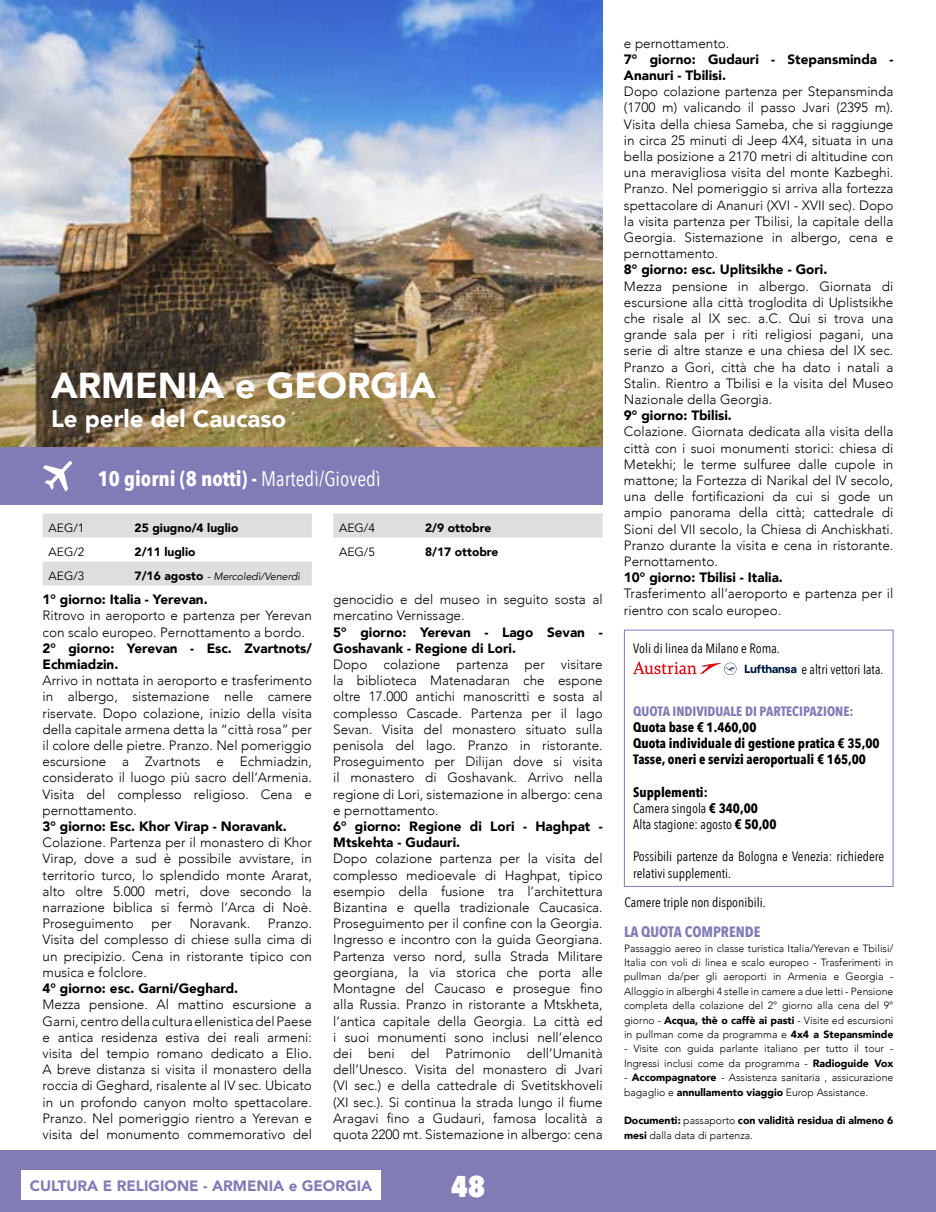
<style>
.page{position:relative;width:936px;height:1212px;background:#fff}
.page>*{position:absolute;margin:0;border:0;box-sizing:border-box;transform-origin:0 0}
.t1{font:900 36px "Avenir";color:#fff}
.t2{font:800 30px "Avenir Next Condensed";color:#fff}
.t3{font:900 24px "Avenir";color:#fff}
.t4{font:700 21px "Avenir Next Condensed";color:#fff}
.t5{font:900 15px "Avenir";color:#817cb6}
.t6{font:700 15px "Avenir Next Condensed";color:#817cb6}
.t7{font:300 13.5px/16.2px "Avenir";color:#000;text-align:justify}
.t8{font:900 13.5px/16.2px "Avenir";color:#000}
.t9{font:13.5px/16.2px "Avenir Next Condensed";color:#000}
.t10{font:700 13.5px/16.2px "Avenir Next Condensed";color:#000}
.t11{font:700 13.5px "Avenir Next Condensed";color:#817cb6}
.t12{font:900 12px "Avenir";color:#000}
.t13{font:12px "Avenir";color:#000}
.t14{font:300 10.5px/14.4px "Avenir";color:#000}
.t15{font:900 10.5px/14.4px "Avenir";color:#000}
.t16{font:italic 10.5px "Avenir";color:#000}
.s1{font-weight:400}
.s2{font-weight:900;font-style:normal;font-size:12px}
.s3{font-weight:700}
.s4{font-weight:900}
.s5{font-weight:300}
</style>
<div class="page">
<div style="left:0;top:1150px;width:935px;height:62px;background:#817cb6"></div>
<div style="left:21px;top:1170px;width:360px;height:30px;background:#fff"></div>
<img style="left:0;top:0;width:602px;height:448px">
<div style="left:0;top:448px;width:602px;height:57px;background:#817cb6"></div>
<svg style="left:43px;top:461px;width:29px;height:31px"></svg>
<svg style="left:633px;top:662px;width:163px;height:13px"></svg>
<div style="left:624px;top:630px;width:269px;height:257px;border:1px solid #817cb6"></div>
<svg style="left:43px;top:513px;width:269px;height:72px"></svg>
<div style="left:333px;top:513px;width:269px;height:24px;background:#dedede"></div>
<h1 class="t1" style="left:51px;top:354px;width:386px">ARMENIA e GEORGIA</h1>
<h3 class="t3" style="left:51px;top:398px;width:237px">Le perle del Caucaso</h3>
<h3 class="t4" style="left:98px;top:466px;width:284px">10 giorni (8 notti) - <span class="s1">Martedì/Giovedì</span></h3>
<p class="t13" style="left:49px;top:520px;width:37px">AEG/1</p>
<p class="t12" style="left:135px;top:517px;width:105px">25 giugno/4 luglio</p>
<p class="t13" style="left:49px;top:544px;width:37px">AEG/2</p>
<p class="t12" style="left:135px;top:541px;width:62px">2/11 luglio</p>
<p class="t13" style="left:49px;top:568px;width:37px">AEG/3</p>
<p class="t16" style="left:135px;top:570px;width:167px"><span class="s2">7/16 agosto</span> - Mercoledì/Venerdì</p>
<p class="t8" style="left:43px;top:591px;width:167px">1° giorno: Italia - Yerevan.</p>
<p class="t7" style="left:43px;top:608px;width:271px">Ritrovo in aeroporto e partenza per Yerevan con scalo europeo. Pernottamento a bordo.</p>
<p class="t8" style="left:43px;top:640px;width:271px">2° giorno: Yerevan - Esc. Zvartnots/<br>Echmiadzin.</p>
<p class="t7" style="left:43px;top:672px;width:271px">Arrivo in nottata in aeroporto e trasferimento in albergo, sistemazione nelle camere riservate. Dopo colazione, inizio della visita della capitale armena detta la “città rosa” per il colore delle pietre. Pranzo. Nel pomeriggio escursione a Zvartnots e Echmiadzin, considerato il luogo più sacro dell’Armenia.<br>Visita del complesso religioso. Cena e pernottamento.</p>
<p class="t8" style="left:43px;top:818px;width:246px">3° giorno: Esc. Khor Virap - Noravank.</p>
<p class="t7" style="left:43px;top:834px;width:271px">Colazione. Partenza per il monastero di Khor Virap, dove a sud è possibile avvistare, in territorio turco, lo splendido monte Ararat, alto oltre 5.000 metri, dove secondo la narrazione biblica si fermò l’Arca di Noè.<br>Proseguimento</p>
<p class="t7" style="left:151px;top:915px;width:22px">per</p>
<p class="t7" style="left:189px;top:915px;width:62px">Noravank.</p>
<p class="t7" style="left:43px;top:915px;width:271px;text-indent:225px">Pranzo.<br>Visita del complesso di chiese sulla cima di un precipizio. Cena in ristorante tipico con musica e folclore.</p>
<p class="t8" style="left:43px;top:980px;width:197px">4° giorno: esc. Garni/Geghard.</p>
<p class="t7" style="left:43px;top:996px;width:271px">Mezza pensione. Al mattino escursione a Garni, centro della cultura ellenistica del Paese e antica residenza estiva dei reali armeni: visita del tempio romano dedicato a Elio.<br>A breve distanza si visita il monastero della roccia di Geghard, risalente al IV sec. Ubicato in un profondo canyon molto spettacolare.<br>Pranzo. Nel pomeriggio rientro a Yerevan e visita del monumento commemorativo del</p>
<p class="t13" style="left:339px;top:520px;width:37px">AEG/4</p>
<p class="t12" style="left:425px;top:517px;width:68px">2/9 ottobre</p>
<p class="t13" style="left:339px;top:544px;width:37px">AEG/5</p>
<p class="t12" style="left:425px;top:541px;width:75px">8/17 ottobre</p>
<p class="t7" style="left:333px;top:591px;width:271px">genocidio e del museo in seguito sosta al mercatino Vernissage.</p>
<p class="t8" style="left:333px;top:623px;width:271px">5° giorno: Yerevan - Lago Sevan -<br>Goshavank - Regione di Lori.</p>
<p class="t7" style="left:333px;top:656px;width:271px">Dopo colazione partenza per visitare la biblioteca Matenadaran che espone oltre 17.000 antichi manoscritti e sosta al complesso Cascade. Partenza per il lago Sevan. Visita del monastero situato sulla penisola del lago. Pranzo in ristorante.<br>Proseguimento per Dilijan dove si visita il monastero di Goshavank. Arrivo nella regione di Lori, sistemazione in albergo: cena e pernottamento.</p>
<p class="t8" style="left:333px;top:818px;width:271px">6° giorno: Regione di Lori - Haghpat -<br>Mtskehta - Gudauri.</p>
<p class="t7" style="left:333px;top:851px;width:271px">Dopo colazione partenza per la visita del complesso medioevale di Haghpat, tipico esempio della fusione tra l’architettura Bizantina e quella tradizionale Caucasica.<br>Proseguimento per il confine con la Georgia.<br>Ingresso e incontro con la guida Georgiana.<br>Partenza verso nord, sulla Strada Militare georgiana, la via storica che porta alle Montagne del Caucaso e prosegue fino alla Russia. Pranzo in ristorante a Mtskheta, l’antica capitale della Georgia. La città ed i suoi monumenti sono inclusi nell’elenco dei beni del Patrimonio dell’Umanità dell’Unesco. Visita del monastero di Jvari (VI sec.) e della cattedrale di Svetitskhoveli (XI sec.). Si continua la strada lungo il fiume Aragavi fino a Gudauri, famosa località a quota 2200 mt. Sistemazione in albergo: cena</p>
<p class="t5" style="left:30px;top:1173px;width:344px">CULTURA E RELIGIONE - ARMENIA e GEORGIA</p>
<h2 class="t2" style="left:451px;top:1167px;width:35px">48</h2>
<p class="t7" style="left:624px;top:35px;width:107px">e pernottamento.</p>
<p class="t8" style="left:624px;top:51px;width:271px">7° giorno: Gudauri - Stepansminda -<br>Ananuri - Tbilisi.</p>
<p class="t7" style="left:624px;top:83px;width:271px">Dopo colazione partenza per Stepansminda (1700 m) valicando il passo Jvari (2395 m).<br>Visita della chiesa Sameba, che si raggiunge in circa 25 minuti di Jeep 4X4, situata in una bella posizione a 2170 metri di altitudine con una meravigliosa visita del monte Kazbeghi.<br>Pranzo. Nel pomeriggio si arriva alla fortezza spettacolare di Ananuri (XVI - XVII sec). Dopo la visita partenza per Tbilisi, la capitale della Georgia. Sistemazione in albergo, cena e pernottamento.</p>
<p class="t8" style="left:624px;top:261px;width:205px">8° giorno: esc. Uplitsikhe - Gori.</p>
<p class="t7" style="left:624px;top:278px;width:271px">Mezza pensione in albergo. Giornata di escursione alla città troglodita di Uplistsikhe che risale al IX sec. a.C. Qui si trova una grande sala per i riti religiosi pagani, una serie di altre stanze e una chiesa del IX sec.<br>Pranzo a Gori, città che ha dato i natali a Stalin. Rientro a Tbilisi e la visita del Museo Nazionale della Georgia.</p>
<p class="t8" style="left:624px;top:407px;width:109px">9° giorno: Tbilisi.</p>
<p class="t7" style="left:624px;top:424px;width:271px">Colazione. Giornata dedicata alla visita della città con i suoi monumenti storici: chiesa di Metekhi; le terme sulfuree dalle cupole in mattone; la Fortezza di Narikal del IV secolo, una delle fortificazioni da cui si gode un ampio panorama della città; cattedrale di Sioni del VII secolo, la Chiesa di Anchiskhati.<br>Pranzo durante la visita e cena in ristorante.<br>Pernottamento.</p>
<p class="t8" style="left:624px;top:569px;width:160px">10° giorno: Tbilisi - Italia.</p>
<p class="t7" style="left:624px;top:586px;width:271px">Trasferimento all’aeroporto e partenza per il rientro con scalo europeo.</p>
<p class="t9" style="left:633px;top:639px;width:148px">Voli di linea da Milano e Roma.</p>
<p class="t9" style="left:801px;top:660px;width:83px">e altri vettori Iata.</p>
<p class="t11" style="left:633px;top:702px;width:222px">QUOTA INDIVIDUALE DI PARTECIPAZIONE:</p>
<p class="t10" style="left:633px;top:719px;width:248px">Quota base € 1.460,00<br>Quota individuale di gestione pratica € 35,00<br>Tasse, oneri e servizi aeroportuali € 165,00</p>
<p class="t9" style="left:633px;top:783px;width:145px"><span class="s3">Supplementi:<br></span>Camera singola <span class="s3">€ 340,00<br></span>Alta stagione: agosto <span class="s3">€ 50,00</span></p>
<p class="t9" style="left:633px;top:848px;width:252px">Possibili partenze da Bologna e Venezia: richiedere relativi supplementi.</p>
<p class="t9" style="left:624px;top:894px;width:143px">Camere triple non disponibili.</p>
<p class="t6" style="left:624px;top:923px;width:138px">LA QUOTA COMPRENDE</p>
<p class="t14" style="left:624px;top:941px;width:271px;text-align:justify">Passaggio aereo in classe turistica Italia/Yerevan e Tbilisi/ Italia con voli di linea e scalo europeo - Trasferimenti in pullman da/per gli aeroporti in Armenia e Georgia - Alloggio in alberghi 4 stelle in camere a due letti - Pensione completa della colazione del 2° giorno alla cena del 9° giorno - <span class="s4">Acqua, thè o caffè ai pasti</span> - Visite ed escursioni in pullman come da programma e <span class="s4">4x4 a Stepansminde</span></p>
<p class="t14" style="left:624px;top:1042px;width:271px">- Visite con guida parlante italiano per tutto il tour -<br>Ingressi inclusi come da programma - <span class="s4">Radioguide Vox</span></p>
<p class="t14" style="left:624px;top:1070px;width:271px">- <span class="s4">Accompagnatore</span> - Assistenza sanitaria , assicurazione bagaglio e <span class="s4">annullamento viaggio</span> Europ Assistance.</p>
<p class="t15" style="left:624px;top:1113px;width:271px">Documenti: <span class="s5">passaporto</span> con validità residua di almeno 6 mesi <span class="s5">dalla data di partenza.</span></p>
</div>
